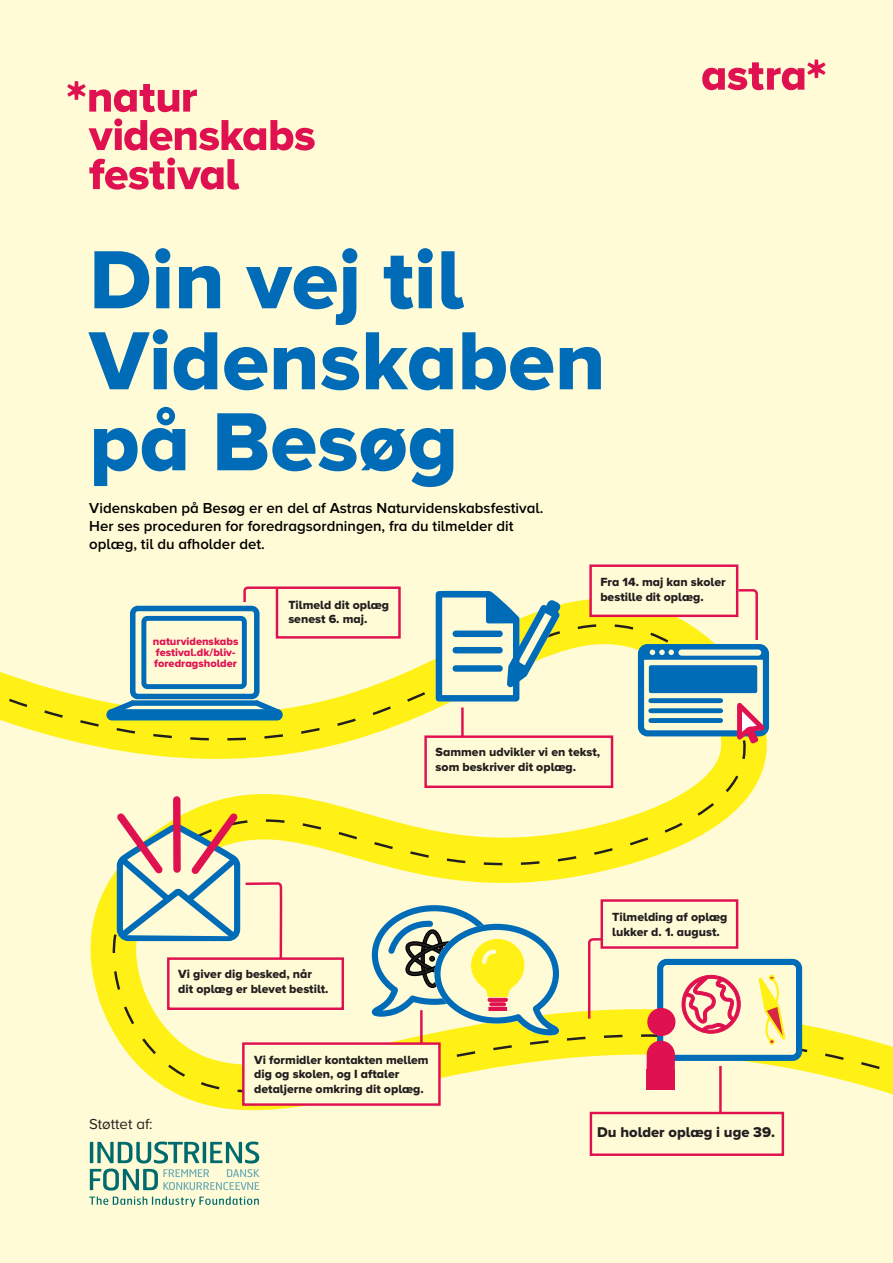
<style>
.page{position:relative;width:893px;height:1263px;background:#fffbd6}
.page>*{position:absolute;margin:0;border:0;box-sizing:border-box;transform-origin:0 0}
.t1{font:800 85.5px/81px "Proxima Nova Astra";color:#006cb7}
.t2{font:600 15px/18px "Proxima Nova Astra";color:#000}
.t3{font:15px "Proxima Nova Astra";color:#231f20}
.t4{font:800 14.7px "Proxima Nova Astra";color:#231f20}
.t5{font:800 12.3px/14.7px "Proxima Nova Astra";color:#231f20}
.t6{font:800 11.1px/11.1px "Proxima Nova Astra";color:#e01150}
</style>
<div class="page">
<svg style="left:0;top:598px;width:893px;height:545px"></svg>
<div style="left:277px;top:588px;width:122px;height:49px;background:#fffbd6"></div>
<div style="left:276px;top:586px;width:125px;height:53px;border:2px solid #e01150"></div>
<div style="left:107px;top:710px;width:175px;height:9px;background:#006cb7;border-radius:5px"></div>
<div style="left:106px;top:709px;width:177px;height:11px;border:2px solid #006cb7;border-radius:5px"></div>
<svg style="left:436px;top:591px;width:124px;height:110px"></svg>
<div style="left:641px;top:647px;width:125px;height:86px;background:#fffbd6;border-radius:7px"></div>
<div style="left:638px;top:644px;width:131px;height:92px;border:6px solid #006cb7;border-radius:7px"></div>
<div style="left:641px;top:650px;width:125px;height:10px;background:#006cb7"></div>
<svg style="left:650px;top:650px;width:24px;height:5px"></svg>
<div style="left:681px;top:649px;width:77px;height:7px;background:#fffbd6"></div>
<div style="left:651px;top:667px;width:104px;height:24px;background:#006cb7"></div>
<div style="left:649px;top:665px;width:108px;height:28px;border:4px solid #006cb7"></div>
<div style="left:651px;top:698px;width:70px;height:5px;background:#006cb7"></div>
<div style="left:651px;top:708px;width:70px;height:5px;background:#006cb7"></div>
<div style="left:651px;top:718px;width:70px;height:5px;background:#006cb7"></div>
<svg style="left:733px;top:698px;width:40px;height:50px"></svg>
<div style="left:173px;top:800px;width:8px;height:69px;background:#e01150"></div>
<svg style="left:371px;top:905px;width:189px;height:172px"></svg>
<div style="left:488px;top:998px;width:20px;height:4px;border:1px solid #e01150;border-radius:2px"></div>
<div style="left:489px;top:1002px;width:17px;height:4px;border:1px solid #e01150;border-radius:2px"></div>
<div style="left:489px;top:1007px;width:18px;height:4px;border:1px solid #e01150"></div>
<div style="left:660px;top:962px;width:139px;height:96px;background:#fffbd6;border-radius:7px"></div>
<div style="left:657px;top:959px;width:145px;height:102px;border:6px solid #006cb7;border-radius:7px"></div>
<div style="left:647px;top:1008px;width:29px;height:28px;background:#e01150;border-radius:50%"></div>
<svg style="left:646px;top:1041px;width:29px;height:28px"></svg>
<div style="left:646px;top:1069px;width:29px;height:21px;background:#e01150"></div>
<svg style="left:681px;top:975px;width:59px;height:59px"></svg>
<svg style="left:106px;top:586px;width:177px;height:130px"></svg>
<div style="left:426px;top:737px;width:186px;height:50px;background:#fffbd6"></div>
<div style="left:424px;top:735px;width:189px;height:53px;border:2px solid #e01150"></div>
<div style="left:591px;top:566px;width:146px;height:50px;background:#fffbd6"></div>
<div style="left:589px;top:564px;width:149px;height:53px;border:2px solid #e01150"></div>
<svg style="left:736px;top:587px;width:23px;height:55px"></svg>
<div style="left:168px;top:959px;width:175px;height:50px;background:#fffbd6"></div>
<div style="left:167px;top:957px;width:177px;height:53px;border:2px solid #e01150"></div>
<svg style="left:111px;top:807px;width:172px;height:153px"></svg>
<div style="left:243px;top:1043px;width:196px;height:61px;background:#fffbd6"></div>
<div style="left:242px;top:1042px;width:199px;height:64px;border:2px solid #e01150"></div>
<hr style="left:420px;top:1010px;width:3px;height:33px;background:#e01150">
<div style="left:591px;top:1113px;width:192px;height:42px;background:#fffbd6"></div>
<div style="left:590px;top:1112px;width:194px;height:44px;border:2px solid #e01150"></div>
<hr style="left:719px;top:1066px;width:3px;height:47px;background:#e01150">
<hr style="left:461px;top:707px;width:3px;height:29px;background:#e01150">
<div style="left:602px;top:900px;width:135px;height:47px;background:#fffbd6"></div>
<div style="left:601px;top:899px;width:137px;height:50px;border:2px solid #e01150"></div>
<svg style="left:587px;top:936px;width:17px;height:85px"></svg>
<svg style="left:758px;top:974px;width:28px;height:71px"></svg>
<svg style="left:90px;top:1141px;width:169px;height:49px"></svg>
<svg style="left:89px;top:1196px;width:170px;height:11px"></svg>
<svg style="left:702px;top:60px;width:124px;height:30px"></svg>
<svg style="left:67px;top:81px;width:248px;height:109px"></svg>
<p class="t1" style="left:89px;top:245px;width:518px">Din vej til<br>Videnskaben</p>
<p class="t1" style="left:89px;top:407px;width:370px">på Besøg</p>
<p class="t2" style="left:89px;top:500px;width:456px">Videnskaben på Besøg er en del af Astras Naturvidenskabsfestival.<br>Her ses proceduren for foredragsordningen, fra du tilmelder dit oplæg, til du afholder det.</p>
<p class="t6" style="left:153px;top:636px;width:87px">naturvidenskabs festival.dk/bliv&shy;foredragsholder</p>
<p class="t5" style="left:288px;top:598px;width:102px">Tilmeld dit oplæg senest 6. maj.</p>
<p class="t5" style="left:600px;top:576px;width:127px">Fra 14. maj kan skoler bestille dit oplæg.</p>
<p class="t5" style="left:436px;top:745px;width:166px">Sammen udvikler vi en tekst, som beskriver dit oplæg.</p>
<p class="t5" style="left:178px;top:967px;width:152px">Vi giver dig besked, når dit oplæg er blevet bestilt.</p>
<p class="t5" style="left:612px;top:910px;width:117px">Tilmelding af oplæg lukker d. 1. august.</p>
<p class="t3" style="left:89px;top:1115px;width:65px">Støttet af:</p>
<p class="t5" style="left:254px;top:1053px;width:176px">Vi formidler kontakten mellem dig og skolen, og I aftaler detaljerne omkring dit oplæg.</p>
<p class="t4" style="left:597px;top:1124px;width:179px">Du holder oplæg i uge 39.</p>
</div>
